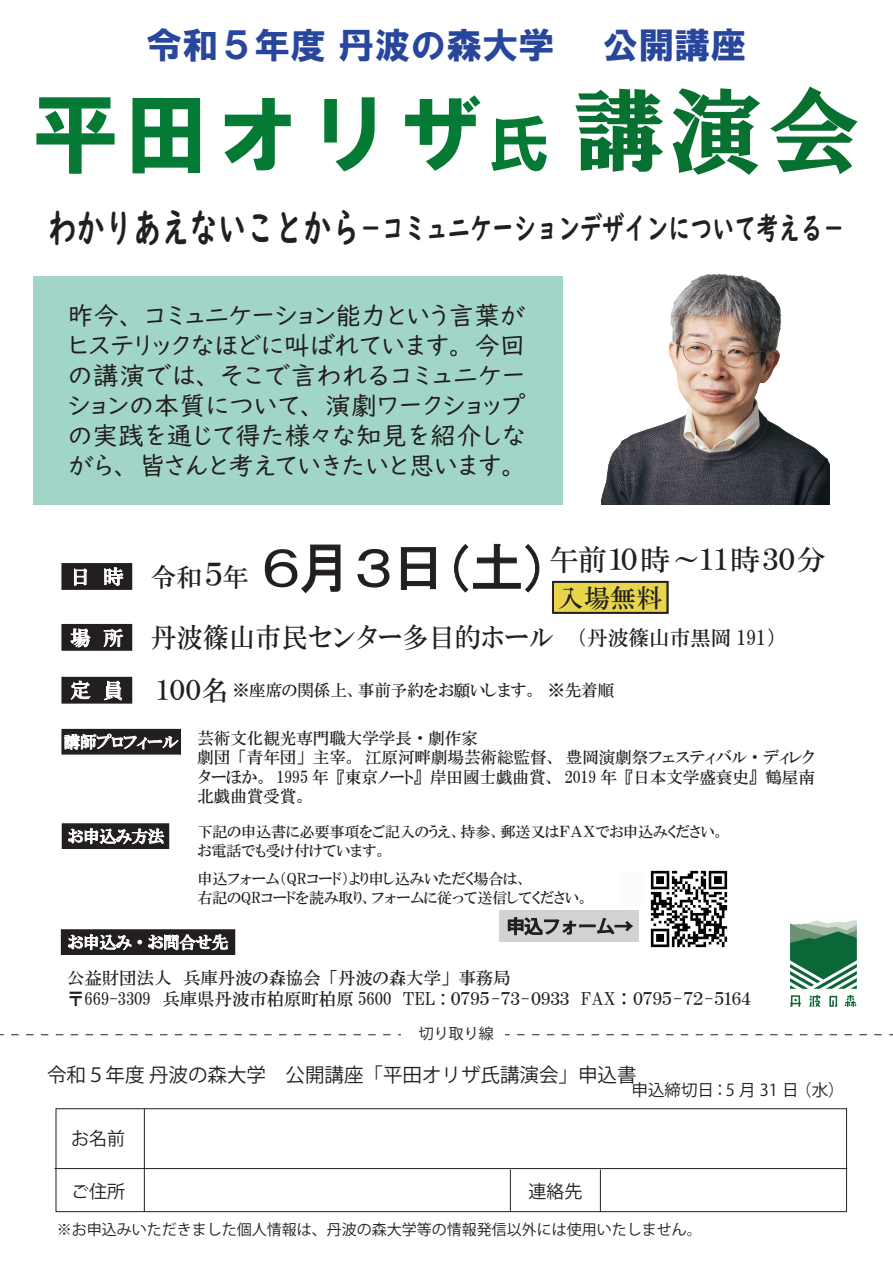
<style>
.page{position:relative;width:893px;height:1263px;background:#fff}
.page>*{position:absolute;margin:0;border:0;box-sizing:border-box;transform-origin:0 0}
.t1{font:87px "HGS Soei Kakugothic UB";letter-spacing:.05em;color:#057a35}
.t2{font:55.5px "MS P Gothic";color:#231f20;scale:1.11 1}
.t3{font:36px "HGS Soei Kakugothic UB";color:#29469d}
.t4{font:31.5px "UD Digi Kyokasho N B";color:#231f20;scale:.7 1}
.t5{font:29.1px "HGP Mincho B";letter-spacing:.065em;color:#231f20}
.t6{font:27.3px "HGP Mincho B";letter-spacing:.025em;color:#231f20;scale:.94 1}
.t7{font:27.3px "HGP Mincho B";letter-spacing:.025em;color:#231f20}
.t8{font:25.65px "HGP Mincho B";color:#231f20}
.t9{font:25.5px/30px "UD Digi Kyokasho NK R";letter-spacing:.015em;color:#231f20;text-align:justify}
.t10{font:19.8px "HGP Mincho B";color:#fff}
.t11{font:19.5px "HGP Heisei Minchotai W9";color:#231f20}
.t12{font:18px "Koz Go Pr 6 N";color:#231f20}
.t13{font:17.4px/21.8px "HGP Mincho B";color:#231f20}
.t14{font:16.5px/19.5px "HGP Mincho B";color:#231f20}
.t15{font:16.5px "Koz Go Pr 6 N";color:#231f20}
.t16{font:16.35px "HGP Mincho B";color:#fff}
.t17{font:15px/19px "HGP Mincho B";color:#231f20}
.t18{font:15px "DHHS Gothic W5 WINP RKSJ H";color:#231f20}
.s1{font-size:60.6px}
.s2{font-family:"HGS Soei Presence EB";font-size:92.85px;color:#087031}
.s3{font-size:40.5px}
.s4{font-size:31.35px}
.s5{font-size:20.55px}
</style>
<div class="page">
<div style="left:552px;top:581px;width:116px;height:33px;background:#e8d54b"></div>
<div style="left:500px;top:911px;width:139px;height:31px;background:#d1d2d4"></div>
<div style="left:33px;top:277px;width:529px;height:228px;background:#a1d5c7"></div>
<div style="left:56px;top:1108px;width:791px;height:104px;border:1px solid #231f20"></div>
<hr style="left:55px;top:1168px;width:792px;height:1px;background:#231f20">
<hr style="left:144px;top:1109px;width:1px;height:102px;background:#231f20">
<hr style="left:510px;top:1169px;width:1px;height:42px;background:#231f20">
<hr style="left:600px;top:1169px;width:1px;height:42px;background:#231f20">
<div style="left:61px;top:929px;width:174px;height:26px;background:#231f20;border:2px solid #231f20"></div>
<svg style="left:68px;top:934px;width:63px;height:16px"></svg>
<svg style="left:138px;top:940px;width:4px;height:4px"></svg>
<svg style="left:148px;top:929px;width:80px;height:21px"></svg>
<div style="left:62px;top:823px;width:107px;height:26px;background:#231f20;border:2px solid #231f20"></div>
<svg style="left:68px;top:828px;width:96px;height:16px"></svg>
<svg style="left:11px;top:1034px;width:882px;height:1px"></svg>
<div style="left:401px;top:1021px;width:103px;height:27px;background:#fff"></div>
<img style="left:790px;top:919px;width:67px;height:88px">
<div style="left:61px;top:563px;width:71px;height:27px;background:#231f20;border:2px solid #231f20"></div>
<svg style="left:74px;top:568px;width:13px;height:17px"></svg>
<svg style="left:104px;top:567px;width:19px;height:19px"></svg>
<div style="left:61px;top:624px;width:71px;height:27px;background:#231f20;border:2px solid #231f20"></div>
<svg style="left:70px;top:628px;width:20px;height:19px"></svg>
<svg style="left:104px;top:629px;width:19px;height:18px"></svg>
<div style="left:61px;top:677px;width:71px;height:27px;background:#231f20;border:2px solid #231f20"></div>
<svg style="left:63px;top:676px;width:59px;height:24px"></svg>
<svg style="left:301px;top:545px;width:39px;height:48px"></svg>
<svg style="left:401px;top:547px;width:35px;height:43px"></svg>
<svg style="left:454px;top:544px;width:85px;height:48px"></svg>
<div style="left:552px;top:581px;width:116px;height:33px;border:2px solid #231f20"></div>
<div style="left:61px;top:729px;width:120px;height:26px;background:#231f20;border:2px solid #231f20"></div>
<svg style="left:64px;top:734px;width:114px;height:16px"></svg>
<img style="left:602px;top:274px;width:227px;height:231px">
<div style="left:621px;top:871px;width:114px;height:34px;background:#fbfbfc"></div>
<svg style="left:507px;top:917px;width:127px;height:19px"></svg>
<img style="left:650px;top:870px;width:78px;height:78px">
<h3 class="t3" style="left:147px;top:27px;width:409px">令和５年度 丹波の森大学</h3>
<h3 class="t3" style="left:602px;top:27px;width:145px">公開講座</h3>
<h1 class="t1" style="left:32px;top:91px;width:830px">平田オリザ<span class="s1">氏</span><span class="s2">講演会</span></h1>
<h3 class="t4" style="left:48px;top:209px;width:1139px"><span class="s3">わかりあえないことから</span>－コミュニケーションデザインについて考える－</h3>
<h3 class="t9" style="left:68px;top:301px;width:459px">昨今、コミュニケーション能力という言葉がヒステリックなほどに叫ばれています。今回の講演では、そこで言われるコミュニケーションの本質について、演劇ワークショップの実践を通じて得た様々な知見を紹介しながら、皆さんと考えていきたいと思います。</h3>
<p class="t10" style="left:70px;top:566px;width:54px">日　時</p>
<p class="t10" style="left:70px;top:627px;width:54px">場　所</p>
<p class="t10" style="left:70px;top:680px;width:54px">定　員</p>
<h3 class="t8" style="left:151px;top:564px;width:99px">令和<span class="s4">５</span>年</h3>
<h2 class="t2" style="left:260px;top:540px;width:364px">６月３日(土) <sub>入場無料</sub></h2>
<h3 class="t5" style="left:549px;top:545px;width:278px">午前１０時～１１時３０分</h3>
<h3 class="t6" style="left:151px;top:623px;width:667px">丹波篠山市民センター多目的ホール <span class="s5">（丹波篠山市黒岡 191）</span></h3>
<h3 class="t7" style="left:157px;top:676px;width:74px">１００名</h3>
<p class="t14" style="left:233px;top:680px;width:383px">※座席の関係上、事前予約をお願いします。　※先着順</p>
<p class="t16" style="left:64px;top:733px;width:115px">講師プロフィール</p>
<p class="t14" style="left:197px;top:728px;width:619px">芸術文化観光専門職大学学長・劇作家<br>劇団「青年団」主宰。江原河畔劇場芸術総監督、豊岡演劇祭フェスティバル・ディレクターほか。 1995 年『東京ノート』岸田國士戯曲賞、 2019 年『日本文学盛衰史』鶴屋南北戯曲賞受賞。</p>
<p class="t16" style="left:68px;top:828px;width:98px">お申込み方法</p>
<p class="t17" style="left:197px;top:822px;width:528px">下記の申込書に必要事項をご記入のうえ、持参、郵送又はＦＡＸでお申込みください。お電話でも受け付けています。</p>
<p class="t17" style="left:197px;top:869px;width:393px">申込フォーム（QRコード）より申し込みいただく場合は、<br>右記のQRコードを読み取り、フォームに従って送信してください。</p>
<p class="t16" style="left:68px;top:934px;width:162px">お申込み・お問合せ先</p>
<p class="t13" style="left:67px;top:966px;width:686px">公益財団法人　兵庫丹波の森協会「丹波の森大学」事務局<br>〒669-3309　兵庫県丹波市柏原町柏原 5600　TEL : ０７９５ -７３-０９３３ FAX ：０７９５-７２-５１６４</p>
<p class="t18" style="left:419px;top:1025px;width:76px">切り取り線</p>
<p class="t11" style="left:47px;top:1063px;width:591px">令和５年度 丹波の森大学　公開講座「平田オリザ氏講演会」申込書</p>
<p class="t15" style="left:631px;top:1081px;width:215px">申込締切日：5 月 31 日（水）</p>
<p class="t12" style="left:71px;top:1128px;width:55px">お名前</p>
<p class="t12" style="left:71px;top:1181px;width:55px">ご住所</p>
<p class="t12" style="left:529px;top:1181px;width:55px">連絡先</p>
<p class="t18" style="left:57px;top:1221px;width:647px">※お申込みいただきました個人情報は、丹波の森大学等の情報発信以外には使用いたしません。</p>
</div>
